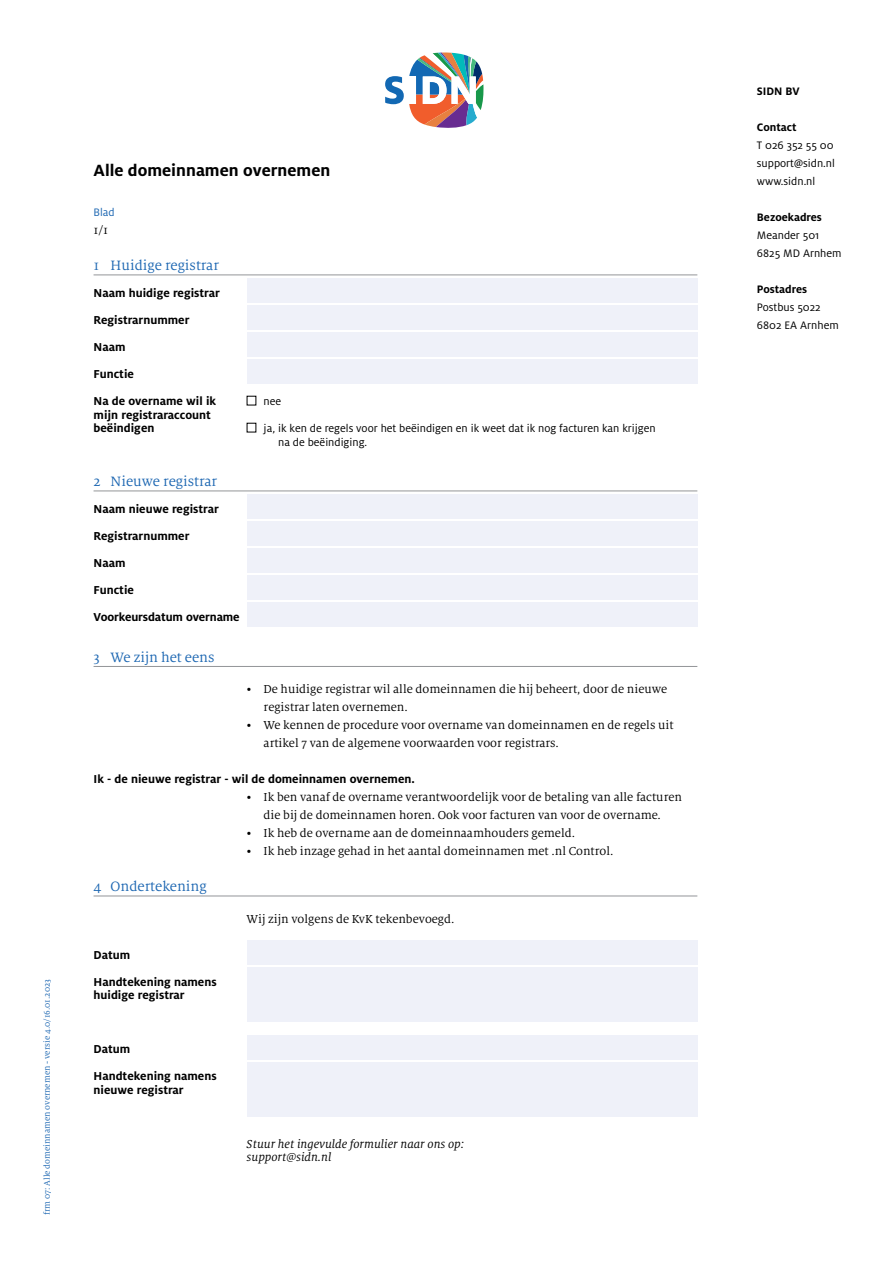
<style>
.page{position:relative;width:893px;height:1263px;background:#fff}
.page>*{position:absolute;margin:0;border:0;box-sizing:border-box;transform-origin:0 0}
.t1{font:700 18px "Milo OT";color:#000}
.t2{font:15px "Milo Serif OT";color:#1d67b2}
.t3{font:12.75px/18px "Milo Serif OT";color:#000}
.t4{font:700 12.75px/27px "Milo OT";color:#000}
.t5{font:italic 12.75px/13.5px "Milo Serif OT";color:#000}
.t6{font:12px/18px "Milo OT";color:#000}
.t7{font:700 12px "Milo OT";color:#000}
.t8{font:12px "Milo OT";color:#1d67b2}
.t9{font:9px "Milo Serif OT";color:#1d67b2}
</style>
<div class="page">
<div style="left:247px;top:279px;width:450px;height:24px;background:#eff1f9"></div>
<div style="left:247px;top:306px;width:450px;height:24px;background:#eff1f9"></div>
<div style="left:247px;top:333px;width:450px;height:24px;background:#eff1f9"></div>
<div style="left:247px;top:360px;width:450px;height:24px;background:#eff1f9"></div>
<div style="left:247px;top:495px;width:450px;height:24px;background:#eff1f9"></div>
<div style="left:247px;top:522px;width:450px;height:24px;background:#eff1f9"></div>
<div style="left:247px;top:549px;width:450px;height:24px;background:#eff1f9"></div>
<div style="left:247px;top:576px;width:450px;height:24px;background:#eff1f9"></div>
<div style="left:247px;top:603px;width:450px;height:24px;background:#eff1f9"></div>
<div style="left:247px;top:940px;width:450px;height:24px;background:#eff1f9"></div>
<div style="left:247px;top:967px;width:450px;height:54px;background:#eff1f9"></div>
<div style="left:247px;top:1035px;width:450px;height:24px;background:#eff1f9"></div>
<div style="left:247px;top:1062px;width:450px;height:54px;background:#eff1f9"></div>
<hr style="left:94px;top:275px;width:603px;height:1px;background:#939598">
<hr style="left:94px;top:491px;width:603px;height:1px;background:#939598">
<hr style="left:94px;top:666px;width:603px;height:1px;background:#939598">
<hr style="left:94px;top:896px;width:603px;height:1px;background:#939598">
<svg style="left:385px;top:52px;width:99px;height:76px"></svg>
<p class="t9" style="left:42px;top:1215px;width:237px;rotate:-90deg">frm 07: Alle domeinnamen overnemen - versie 4.0/16.01.2023</p>
<h1 class="t1" style="left:94px;top:159px;width:238px">Alle domeinnamen overnemen</h1>
<p class="t8" style="left:94px;top:205px;width:23px">Blad</p>
<p class="t3" style="left:94px;top:221px;width:16px">1/1</p>
<p class="t2" style="left:94px;top:257px;width:127px">1 Huidige registrar</p>
<p class="t4" style="left:94px;top:279px;width:128px">Naam huidige registrar<br>Registrarnummer<br>Naam<br>Functie<br>Na de overname wil ik</p>
<p class="t4" style="left:94px;top:408px;width:119px;line-height:13.5px">mijn registraraccount beëindigen</p>
<p class="t2" style="left:94px;top:473px;width:125px">2 Nieuwe registrar</p>
<p class="t4" style="left:94px;top:495px;width:148px">Naam nieuwe registrar<br>Registrarnummer<br>Naam<br>Functie<br>Voorkeursdatum overname</p>
<p class="t2" style="left:94px;top:649px;width:122px">3 We zijn het eens</p>
<p class="t6" style="left:264px;top:392px;width:19px">nee</p>
<p class="t6" style="left:278px;top:421px;width:379px;line-height:13.5px;text-indent:-15px">ja, ik ken de regels voor het beëindigen en ik weet dat ik nog facturen kan krijgen na de beëindiging.</p>
<p class="t3" style="left:264px;top:680px;width:405px;text-indent:-17px">• De huidige registrar wil alle domeinnamen die hij beheert, door de nieuwe registrar laten overnemen.</p>
<p class="t3" style="left:264px;top:716px;width:411px;text-indent:-17px">• We kennen de procedure voor overname van domeinnamen en de regels uit artikel 7 van de algemene voorwaarden voor registrars.</p>
<p class="t4" style="left:94px;top:765px;width:323px">Ik - de nieuwe registrar - wil de domeinnamen overnemen.</p>
<p class="t3" style="left:247px;top:788px;width:437px;text-align:center">• Ik ben vanaf de overname verantwoordelijk voor de betaling van alle facturen die bij de domeinnamen horen. Ook voor facturen van voor de overname.</p>
<p class="t3" style="left:247px;top:824px;width:330px">• Ik heb de overname aan de domeinnaamhouders gemeld.</p>
<p class="t3" style="left:247px;top:842px;width:368px">• Ik heb inzage gehad in het aantal domeinnamen met .nl Control.</p>
<p class="t2" style="left:94px;top:878px;width:115px">4 Ondertekening</p>
<p class="t3" style="left:247px;top:910px;width:209px">Wij zijn volgens de KvK tekenbevoegd.</p>
<p class="t4" style="left:94px;top:941px;width:125px">Datum<br>Handtekening namens</p>
<p class="t4" style="left:94px;top:981px;width:93px">huidige registrar</p>
<p class="t4" style="left:94px;top:1035px;width:125px">Datum<br>Handtekening namens</p>
<p class="t4" style="left:94px;top:1076px;width:92px">nieuwe registrar</p>
<p class="t5" style="left:247px;top:1137px;width:219px">Stuur het ingevulde formulier naar ons op: support@sidn.nl</p>
<p class="t7" style="left:757px;top:84px;width:44px">SIDN BV</p>
<p class="t7" style="left:757px;top:120px;width:41px">Contact</p>
<p class="t6" style="left:757px;top:136px;width:79px;text-align:justify">T 026 352 55 00 support@sidn.nl www.sidn.nl</p>
<p class="t7" style="left:757px;top:210px;width:67px">Bezoekadres</p>
<p class="t6" style="left:757px;top:226px;width:86px">Meander 501<br>6825 MD Arnhem</p>
<p class="t7" style="left:757px;top:282px;width:52px">Postadres</p>
<p class="t6" style="left:757px;top:298px;width:83px">Postbus 5022<br>6802 EA Arnhem</p>
</div>
